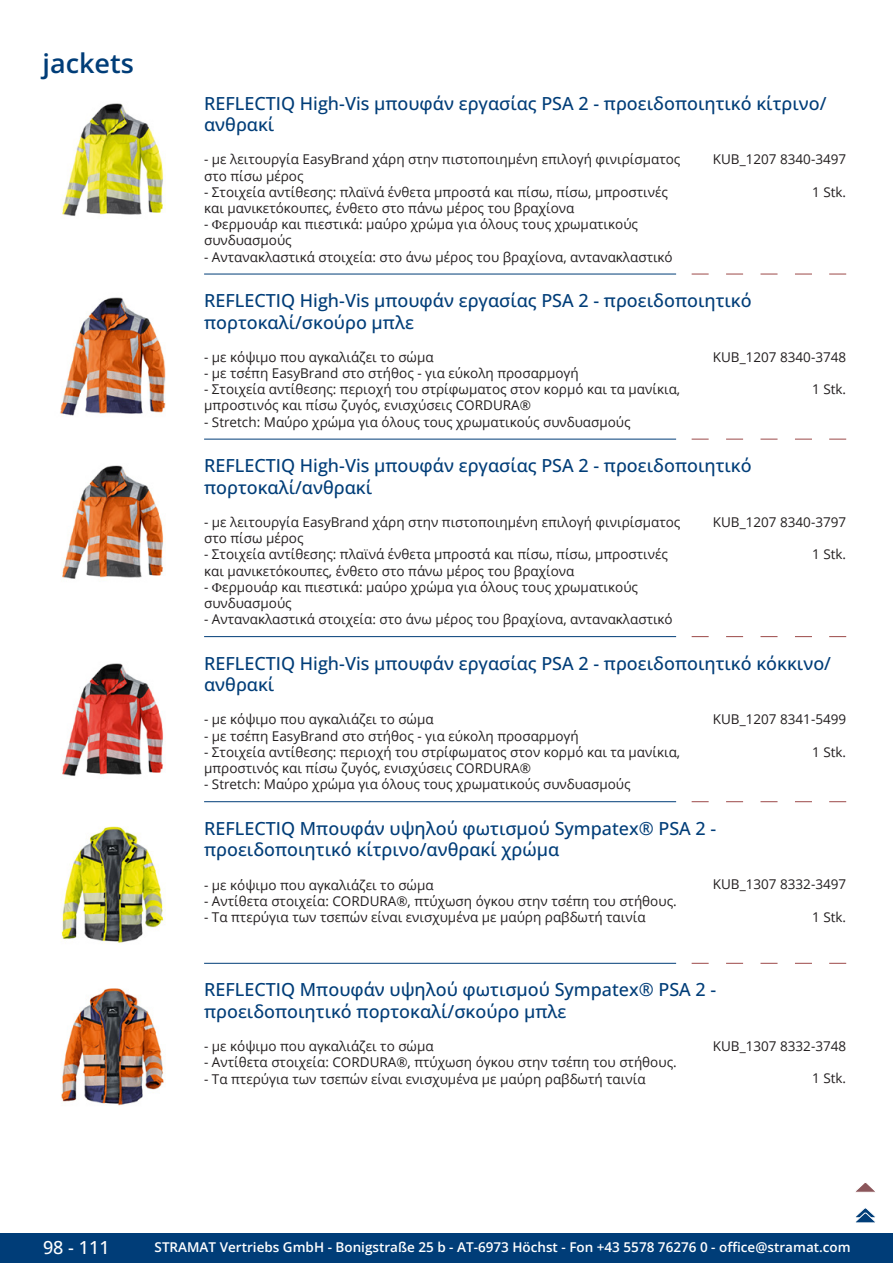
<style>
.page{position:relative;width:893px;height:1263px;background:#fff}
.page>*{position:absolute;margin:0;border:0;box-sizing:border-box;transform-origin:0 0}
.GruppeName{font:600 27px "Open Sans";color:#003d78}
.ArtikelName{font:500 18px/21.6px "Open Sans";color:#003d78}
.t1{font:500 18px "Open Sans";color:#fff}
.Beschreibung{font:13.5px/16.2px "Open Sans";color:#231f20}
.ArtikelNummer{font:13.5px "Open Sans";color:#231f20}
.t2{font:600 13.5px "Open Sans";color:#fff}
</style>
<div class="page">
<div style="left:0;top:1233px;width:893px;height:30px;background:#003d78"></div>
<img style="left:62px;top:103px;width:101px;height:113px">
<img style="left:60px;top:297px;width:106px;height:119px">
<svg style="left:692px;top:274px;width:17px;height:1px"></svg>
<svg style="left:726px;top:274px;width:17px;height:1px"></svg>
<svg style="left:760px;top:274px;width:17px;height:1px"></svg>
<svg style="left:795px;top:274px;width:17px;height:1px"></svg>
<svg style="left:829px;top:274px;width:17px;height:1px"></svg>
<hr style="left:204px;top:274px;width:472px;height:1px;background:#003d78">
<img style="left:62px;top:465px;width:102px;height:114px">
<svg style="left:692px;top:439px;width:17px;height:1px"></svg>
<svg style="left:726px;top:439px;width:17px;height:1px"></svg>
<svg style="left:760px;top:439px;width:17px;height:1px"></svg>
<svg style="left:795px;top:439px;width:17px;height:1px"></svg>
<svg style="left:829px;top:439px;width:17px;height:1px"></svg>
<hr style="left:204px;top:439px;width:472px;height:1px;background:#003d78">
<img style="left:62px;top:663px;width:102px;height:113px">
<svg style="left:692px;top:636px;width:17px;height:1px"></svg>
<svg style="left:726px;top:636px;width:17px;height:1px"></svg>
<svg style="left:760px;top:636px;width:17px;height:1px"></svg>
<svg style="left:795px;top:636px;width:17px;height:1px"></svg>
<svg style="left:829px;top:636px;width:17px;height:1px"></svg>
<hr style="left:204px;top:636px;width:472px;height:1px;background:#003d78">
<img style="left:61px;top:826px;width:105px;height:117px">
<svg style="left:692px;top:801px;width:17px;height:1px"></svg>
<svg style="left:726px;top:801px;width:17px;height:1px"></svg>
<svg style="left:760px;top:801px;width:17px;height:1px"></svg>
<svg style="left:795px;top:801px;width:17px;height:1px"></svg>
<svg style="left:829px;top:801px;width:17px;height:1px"></svg>
<hr style="left:204px;top:801px;width:472px;height:1px;background:#003d78">
<img style="left:61px;top:988px;width:103px;height:118px">
<svg style="left:692px;top:963px;width:17px;height:1px"></svg>
<svg style="left:726px;top:963px;width:17px;height:1px"></svg>
<svg style="left:760px;top:963px;width:17px;height:1px"></svg>
<svg style="left:795px;top:963px;width:17px;height:1px"></svg>
<svg style="left:829px;top:963px;width:17px;height:1px"></svg>
<hr style="left:204px;top:963px;width:472px;height:1px;background:#003d78">
<svg style="left:856px;top:1183px;width:19px;height:9px"></svg>
<svg style="left:855px;top:1208px;width:21px;height:15px"></svg>
<p class="GruppeName" style="left:43px;top:44px;width:93px">jackets</p>
<p class="ArtikelName" style="left:204px;top:92px;width:624px">REFLECTIQ High-Vis μπουφάν εργασίας PSA 2 - προειδοποιητικό κίτρινο/ ανθρακί</p>
<p class="Beschreibung" style="left:204px;top:151px;width:478px">- με λειτουργία EasyBrand χάρη στην πιστοποιημένη επιλογή φινιρίσματος στο πίσω μέρος</p>
<p class="Beschreibung" style="left:204px;top:183px;width:465px">- Στοιχεία αντίθεσης: πλαϊνά ένθετα μπροστά και πίσω, πίσω, μπροστινές και μανικετόκουπες, ένθετο στο πάνω μέρος του βραχίονα</p>
<p class="Beschreibung" style="left:204px;top:216px;width:435px">- ερμουάρ και πιεστικά: μαύρο χρώμα για όλους τους χρωματικούς συνδυασμούς</p>
<p class="Beschreibung" style="left:204px;top:248px;width:470px">- Αντανακλαστικά στοιχεία: στο άνω μέρος του βραχίονα, αντανακλαστικό</p>
<p class="ArtikelNummer" style="left:713px;top:150px;width:135px">KUB_1207 8340-3497</p>
<p class="ArtikelNummer" style="left:812px;top:182px;width:36px">1 Stk.</p>
<p class="ArtikelName" style="left:204px;top:289px;width:549px">REFLECTIQ High-Vis μπουφάν εργασίας PSA 2 - προειδοποιητικό πορτοκαλί/σκούρο μπλε</p>
<p class="Beschreibung" style="left:204px;top:348px;width:231px">- με κόψιμο που αγκαλιάζει το σώμα</p>
<p class="Beschreibung" style="left:204px;top:365px;width:376px">- με τσέπη EasyBrand στο στήθος - για εύκολη προσαρμογή</p>
<p class="Beschreibung" style="left:204px;top:381px;width:478px">- Στοιχεία αντίθεσης: περιοχή του στρίφωματος στον κορμό και τα μανίκια, μπροστινός και πίσω ζυγός, ενισχύσεις CORDURA®</p>
<p class="Beschreibung" style="left:204px;top:413px;width:428px">- Stretch: Μαύρο χρώμα για όλους τους χρωματικούς συνδυασμούς</p>
<p class="ArtikelNummer" style="left:713px;top:348px;width:135px">KUB_1207 8340-3748</p>
<p class="ArtikelNummer" style="left:812px;top:380px;width:36px">1 Stk.</p>
<p class="ArtikelName" style="left:204px;top:454px;width:549px">REFLECTIQ High-Vis μπουφάν εργασίας PSA 2 - προειδοποιητικό πορτοκαλί/ανθρακί</p>
<p class="Beschreibung" style="left:204px;top:514px;width:478px">- με λειτουργία EasyBrand χάρη στην πιστοποιημένη επιλογή φινιρίσματος στο πίσω μέρος</p>
<p class="Beschreibung" style="left:204px;top:546px;width:465px">- Στοιχεία αντίθεσης: πλαϊνά ένθετα μπροστά και πίσω, πίσω, μπροστινές και μανικετόκουπες, ένθετο στο πάνω μέρος του βραχίονα</p>
<p class="Beschreibung" style="left:204px;top:578px;width:435px">- ερμουάρ και πιεστικά: μαύρο χρώμα για όλους τους χρωματικούς συνδυασμούς</p>
<p class="Beschreibung" style="left:204px;top:611px;width:470px">- Αντανακλαστικά στοιχεία: στο άνω μέρος του βραχίονα, αντανακλαστικό</p>
<p class="ArtikelNummer" style="left:713px;top:513px;width:135px">KUB_1207 8340-3797</p>
<p class="ArtikelNummer" style="left:812px;top:545px;width:36px">1 Stk.</p>
<p class="ArtikelName" style="left:204px;top:652px;width:628px">REFLECTIQ High-Vis μπουφάν εργασίας PSA 2 - προειδοποιητικό κόκκινο/ ανθρακί</p>
<p class="Beschreibung" style="left:204px;top:711px;width:231px">- με κόψιμο που αγκαλιάζει το σώμα</p>
<p class="Beschreibung" style="left:204px;top:727px;width:376px">- με τσέπη EasyBrand στο στήθος - για εύκολη προσαρμογή</p>
<p class="Beschreibung" style="left:204px;top:743px;width:478px">- Στοιχεία αντίθεσης: περιοχή του στρίφωματος στον κορμό και τα μανίκια, μπροστινός και πίσω ζυγός, ενισχύσεις CORDURA®</p>
<p class="Beschreibung" style="left:204px;top:776px;width:428px">- Stretch: Μαύρο χρώμα για όλους τους χρωματικούς συνδυασμούς</p>
<p class="ArtikelNummer" style="left:713px;top:710px;width:135px">KUB_1207 8341-5499</p>
<p class="ArtikelNummer" style="left:812px;top:742px;width:36px">1 Stk.</p>
<p class="ArtikelName" style="left:204px;top:817px;width:514px">REFLECTIQ Μπουφάν υψηλού φωτισμού Sympatex® PSA 2 - προειδοποιητικό κίτρινο/ανθρακί χρώμα</p>
<p class="Beschreibung" style="left:204px;top:876px;width:231px">- με κόψιμο που αγκαλιάζει το σώμα</p>
<p class="Beschreibung" style="left:204px;top:892px;width:474px">- Αντίθετα στοιχεία: CORDURA®, πτύχωση όγκου στην τσέπη του στήθους.</p>
<p class="Beschreibung" style="left:204px;top:908px;width:443px">- Τα πτερύγια των τσεπών είναι ενισχυμένα με μαύρη ραβδωτή ταινία</p>
<p class="ArtikelNummer" style="left:713px;top:875px;width:135px">KUB_1307 8332-3497</p>
<p class="ArtikelNummer" style="left:812px;top:908px;width:36px">1 Stk.</p>
<p class="ArtikelName" style="left:204px;top:978px;width:514px">REFLECTIQ Μπουφάν υψηλού φωτισμού Sympatex® PSA 2 - προειδοποιητικό πορτοκαλί/σκούρο μπλε</p>
<p class="Beschreibung" style="left:204px;top:1038px;width:231px">- με κόψιμο που αγκαλιάζει το σώμα</p>
<p class="Beschreibung" style="left:204px;top:1054px;width:474px">- Αντίθετα στοιχεία: CORDURA®, πτύχωση όγκου στην τσέπη του στήθους.</p>
<p class="Beschreibung" style="left:204px;top:1070px;width:443px">- Τα πτερύγια των τσεπών είναι ενισχυμένα με μαύρη ραβδωτή ταινία</p>
<p class="ArtikelNummer" style="left:713px;top:1037px;width:135px">KUB_1307 8332-3748</p>
<p class="ArtikelNummer" style="left:812px;top:1069px;width:36px">1 Stk.</p>
<h2 class="t1" style="left:43px;top:1234px;width:68px">98 - 111</h2>
<p class="t2" style="left:155px;top:1238px;width:698px">STRAMAT Vertriebs GmbH - Bonigstraße 25 b - AT-6973 Höchst - Fon +43 5578 76276 0 - office@stramat.com</p>
</div>
